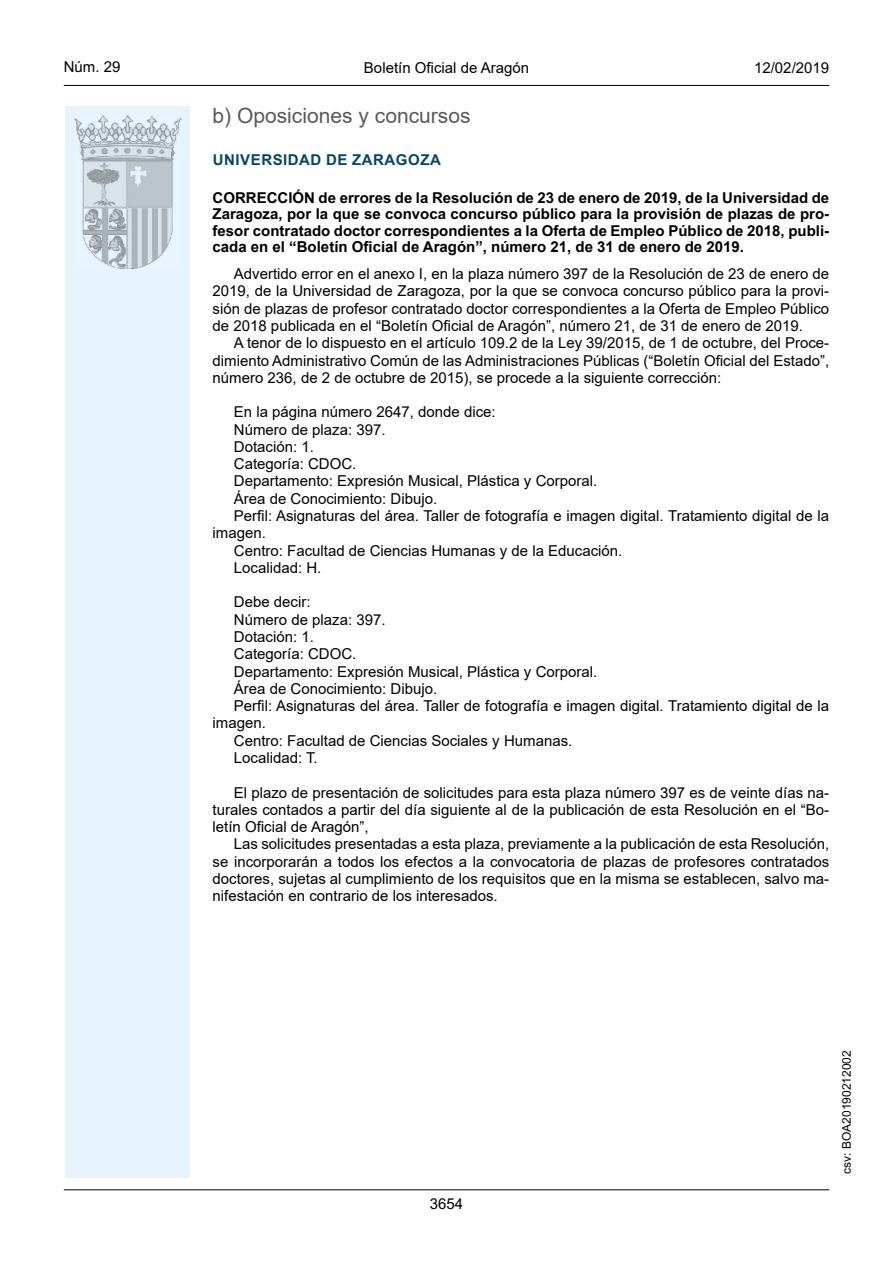
<style>
.page{position:relative;width:893px;height:1263px;background:#fff}
.page>*{position:absolute;margin:0;border:0;box-sizing:border-box;transform-origin:0 0}
.Sub_Seccion{font:21px "Arial";color:#59595b}
.inicio_de_parrafo{font:15px/17.2px "Arial";color:#000;text-align:justify}
.Titulo_text{font:15px/16.5px "Arial Bold MT2";color:#000;text-align:justify}
.estilo_head-c{font:15px "Arial";color:#000}
.emisor_text{font:15px "Arial Bold MT2";letter-spacing:.035em;color:#004762}
.estilo_head-d{font:15px "Arial MT2";color:#000}
.estilo_head-i{font:15px "Arial MT2";color:#000}
.numero_pagina{font:15px "Arial MT2";color:#000}
.estilo_head-i-2{font:12px "Arial MT2";color:#000}
.s1{font-family:"Arial";font-weight:700}
</style>
<div class="page">
<div style="left:65px;top:106px;width:125px;height:1072px;background:#e6f3fd"></div>
<img style="left:75px;top:115px;width:106px;height:153px">
<hr style="left:64px;top:85px;width:765px;height:1px;background:#000">
<hr style="left:64px;top:1189px;width:765px;height:1px;background:#000">
<p class="estilo_head-i" style="left:64px;top:57px;width:58px">Núm. 29</p>
<p class="estilo_head-c" style="left:364px;top:57px;width:167px">Boletín Oficial de Aragón</p>
<p class="estilo_head-d" style="left:754px;top:57px;width:77px">12/02/2019</p>
<p class="Sub_Seccion" style="left:213px;top:101px;width:259px">b) Oposiciones y concursos</p>
<p class="emisor_text" style="left:213px;top:149px;width:229px">UNIVERSIDAD DE ZARAGOZA</p>
<p class="Titulo_text" style="left:213px;top:189px;width:618px">CORRECCIÓN de errores de la Resolución de 23 de enero de 2019, de la Universidad de Zaragoza, por la que se convoca concurso público para la provisión de plazas de pro&shy;fesor contratado doctor correspondientes a la Oferta de Empleo Público de 2018, publi&shy;<span class="s1">cada en el “Boletín Oficial de Aragón”, número 21, de 31 de enero de 2019.</span></p>
<p class="inicio_de_parrafo" style="left:213px;top:265px;width:618px;text-indent:21px">Advertido error en el anexo I, en la plaza número 397 de la Resolución de 23 de enero de 2019, de la Universidad de Zaragoza, por la que se convoca concurso público para la provi&shy;sión de plazas de profesor contratado doctor correspondientes a la Oferta de Empleo Público de 2018 publicada en el “Boletín Oficial de Aragón”, número 21, de 31 de enero de 2019.</p>
<p class="inicio_de_parrafo" style="left:213px;top:334px;width:618px;text-indent:21px">A tenor de lo dispuesto en el artículo 109.2 de la Ley 39/2015, de 1 de octubre, del Proce&shy;dimiento Administrativo Común de las Administraciones Públicas (“Boletín Oficial del Estado”, número 236, de 2 de octubre de 2015), se procede a la siguiente corrección:</p>
<p class="inicio_de_parrafo" style="left:234px;top:403px;width:263px">En la página número 2647, donde dice:</p>
<p class="inicio_de_parrafo" style="left:234px;top:421px;width:153px">Número de plaza: 397.</p>
<p class="inicio_de_parrafo" style="left:234px;top:438px;width:82px">Dotación: 1.</p>
<p class="inicio_de_parrafo" style="left:234px;top:455px;width:124px">Categoría: CDOC.</p>
<p class="inicio_de_parrafo" style="left:234px;top:472px;width:365px">Departamento: Expresión Musical, Plástica y Corporal.</p>
<p class="inicio_de_parrafo" style="left:234px;top:490px;width:205px">Área de Conocimiento: Dibujo.</p>
<p class="inicio_de_parrafo" style="left:213px;top:507px;width:618px;text-indent:21px">Perfil: Asignaturas del área. Taller de fotografía e imagen digital. Tratamiento digital de la imagen.</p>
<p class="inicio_de_parrafo" style="left:234px;top:542px;width:390px">Centro: Facultad de Ciencias Humanas y de la Educación.</p>
<p class="inicio_de_parrafo" style="left:234px;top:559px;width:89px">Localidad: H.</p>
<p class="inicio_de_parrafo" style="left:234px;top:593px;width:78px">Debe decir:</p>
<p class="inicio_de_parrafo" style="left:234px;top:611px;width:153px">Número de plaza: 397.</p>
<p class="inicio_de_parrafo" style="left:234px;top:628px;width:82px">Dotación: 1.</p>
<p class="inicio_de_parrafo" style="left:234px;top:645px;width:124px">Categoría: CDOC.</p>
<p class="inicio_de_parrafo" style="left:234px;top:662px;width:365px">Departamento: Expresión Musical, Plástica y Corporal.</p>
<p class="inicio_de_parrafo" style="left:234px;top:680px;width:205px">Área de Conocimiento: Dibujo.</p>
<p class="inicio_de_parrafo" style="left:213px;top:697px;width:618px;text-indent:21px">Perfil: Asignaturas del área. Taller de fotografía e imagen digital. Tratamiento digital de la imagen.</p>
<p class="inicio_de_parrafo" style="left:234px;top:732px;width:340px">Centro: Facultad de Ciencias Sociales y Humanas.</p>
<p class="inicio_de_parrafo" style="left:234px;top:749px;width:85px">Localidad: T.</p>
<p class="inicio_de_parrafo" style="left:213px;top:783px;width:618px;text-indent:21px">El plazo de presentación de solicitudes para esta plaza número 397 es de veinte días na&shy;turales contados a partir del día siguiente al de la publicación de esta Resolución en el “Bo&shy;letín Oficial de Aragón”,</p>
<p class="inicio_de_parrafo" style="left:213px;top:835px;width:618px;text-indent:21px">Las solicitudes presentadas a esta plaza, previamente a la publicación de esta Resolución, se incorporarán a todos los efectos a la convocatoria de plazas de profesores contratados doctores, sujetas al cumplimiento de los requisitos que en la misma se establecen, salvo ma&shy;nifestación en contrario de los interesados.</p>
<p class="numero_pagina" style="left:430px;top:1193px;width:35px">3654</p>
<p class="estilo_head-i-2" style="left:838px;top:1174px;width:125px;rotate:-90deg">csv: BOA20190212002</p>
</div>
